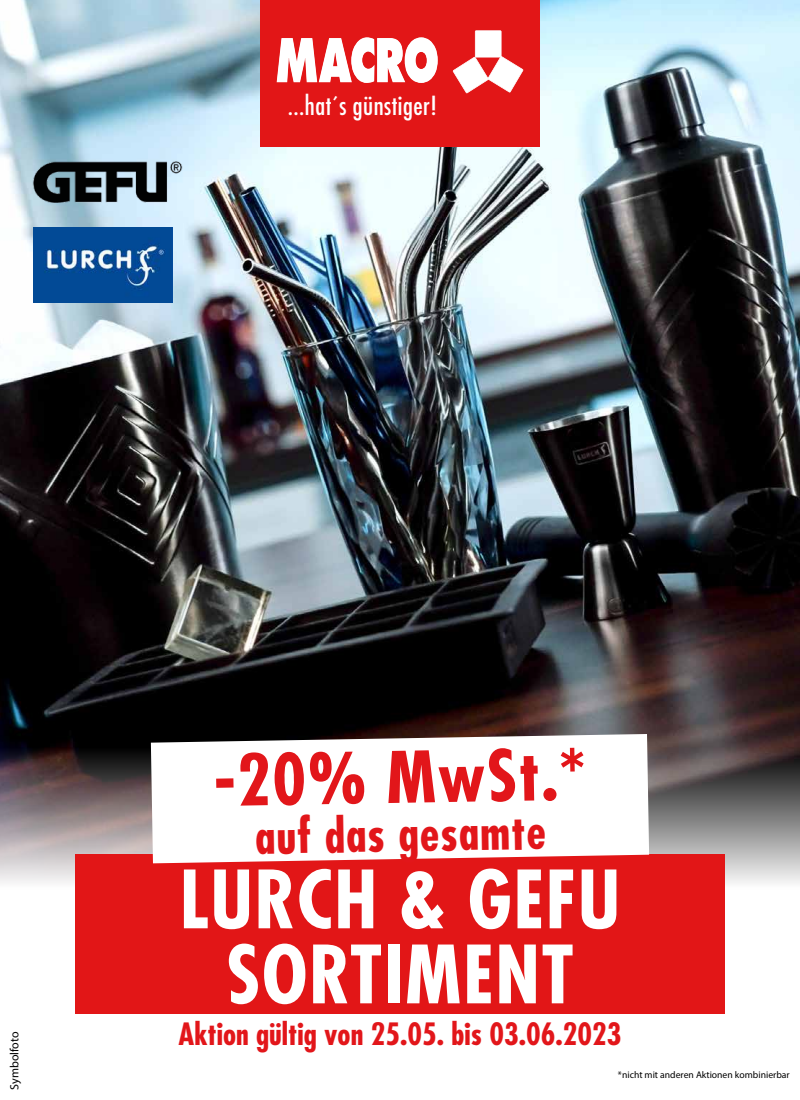
<style>
.page{position:relative;width:800px;height:1100px;background:#fff}
.page>*{position:absolute;margin:0;border:0;box-sizing:border-box;transform-origin:0 0}
.t1{font:700 condensed 78px/75px "Futura Std";letter-spacing:.02em;color:#fff;text-align:center}
.t2{font:700 condensed 69px "Futura Std";color:#e2161a}
.t3{font:700 condensed 47px "Futura Std";color:#e2161a}
.t4{font:700 condensed 30px "Futura Std";color:#e2161a}
.t5{font:condensed 25.6px "Futura Std";letter-spacing:.02em;color:#fff}
.t6{font:12px "Myriad Pro";color:#000}
.t7{font:9.7px "Myriad Pro";color:#000}
</style>
<div class="page">
<img style="left:0;top:0;width:800px;height:883px">
<div style="left:260px;top:0;width:280px;height:147px;background:#e21617"></div>
<svg style="left:277px;top:37px;width:161px;height:46px"></svg>
<svg style="left:453px;top:30px;width:70px;height:63px"></svg>
<div style="left:75px;top:854px;width:650px;height:159px;background:#e21617"></div>
<svg style="left:151px;top:734px;width:498px;height:129px"></svg>
<img style="left:33px;top:227px;width:139px;height:75px">
<img style="left:22px;top:153px;width:170px;height:57px">
<h3 class="t5" style="left:288px;top:90px;width:151px">...hat´s günstiger!</h3>
<p class="t6" style="left:7px;top:1090px;width:60px;rotate:-90deg">Symbolfoto</p>
<h2 class="t2" style="left:213px;top:738px;width:373px;rotate:-1deg">-20% MwSt.*</h2>
<h3 class="t3" style="left:255px;top:807px;width:292px;rotate:-1deg">auf das gesamte</h3>
<h1 class="t1" style="left:180px;top:862px;width:442px">LURCH &amp; GEFU<br>SORTIMENT</h1>
<h3 class="t4" style="left:179px;top:1015px;width:444px">Aktion gültig von 25.05. bis 03.06.2023</h3>
<p class="t7" style="left:618px;top:1069px;width:173px">*nicht mit anderen Aktionen kombinierbar</p>
</div>
